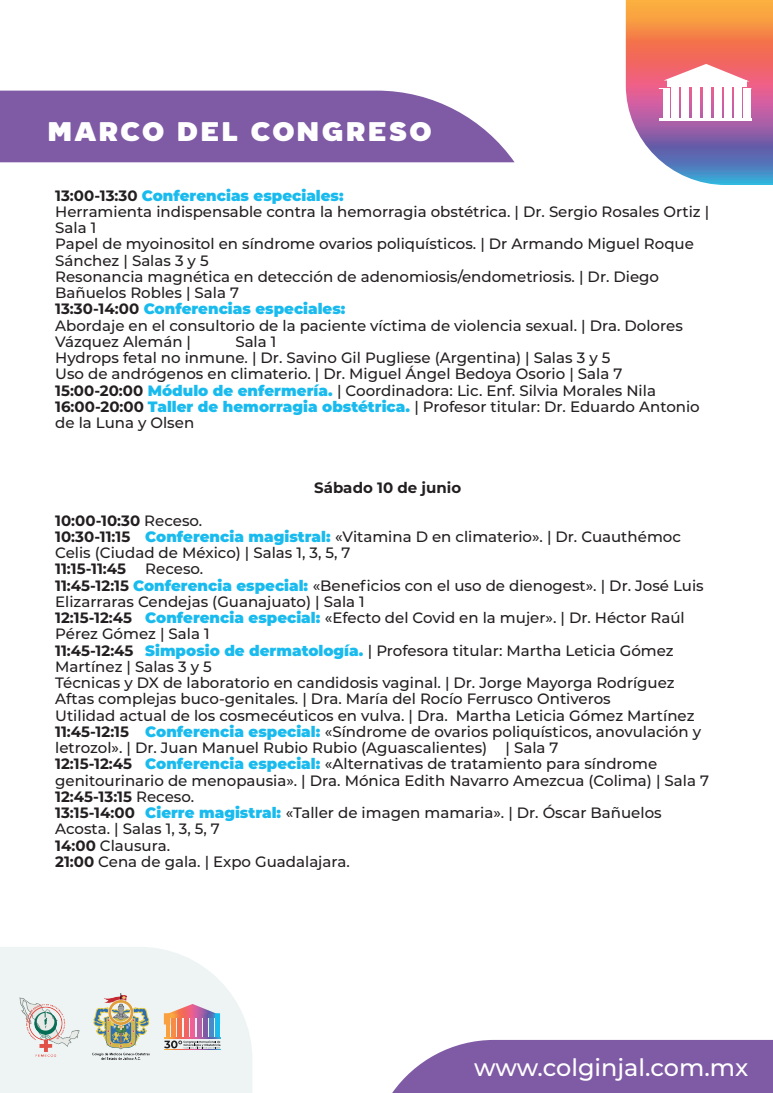
<style>
.page{position:relative;width:773px;height:1093px;background:#fff}
.page>*{position:absolute;margin:0;border:0;box-sizing:border-box;transform-origin:0 0}
.t1{font:800 26.88px "Monty";letter-spacing:.1em;color:#fff}
.t2{font:500 23.88px "Montserrat";color:#fff}
.t3{font:500 15px/16.2px "Montserrat";color:#231f20}
.t4{font:700 15px "Montserrat";color:#231f20}
.s1{font-weight:700}
.s2{font-weight:900;color:#19bbee}
</style>
<div class="page">
<svg style="left:0;top:947px;width:252px;height:145px;background:#eff4f4"></svg>
<svg style="left:393px;top:1039px;width:379px;height:53px;background:#8b69ad"></svg>
<svg style="left:0;top:91px;width:514px;height:71px;background:#8966ac"></svg>
<svg style="left:625px;top:0;width:147px;height:185px;background:#ca8a8d"></svg>
<div style="left:666px;top:80px;width:80px;height:7px;background:#fff"></div>
<div style="left:692px;top:87px;width:8px;height:32px;background:#fff"></div>
<div style="left:702px;top:87px;width:8px;height:32px;background:#fff"></div>
<div style="left:670px;top:87px;width:8px;height:32px;background:#fff"></div>
<div style="left:681px;top:87px;width:8px;height:32px;background:#fff"></div>
<div style="left:713px;top:87px;width:8px;height:32px;background:#fff"></div>
<div style="left:724px;top:87px;width:7px;height:32px;background:#fff"></div>
<div style="left:733px;top:87px;width:8px;height:32px;background:#fff"></div>
<div style="left:742px;top:88px;width:7px;height:31px;background:#fff"></div>
<div style="left:663px;top:88px;width:6px;height:31px;background:#fff"></div>
<hr style="left:659px;top:118px;width:92px;height:3px;background:#fff">
<svg style="left:167px;top:1003px;width:52px;height:10px"></svg>
<svg style="left:170px;top:1013px;width:45px;height:4px"></svg>
<div style="left:184px;top:1017px;width:5px;height:20px;background:#f16462"></div>
<div style="left:190px;top:1017px;width:5px;height:20px;background:#f05f97"></div>
<div style="left:171px;top:1017px;width:5px;height:20px;background:#f68c46"></div>
<div style="left:177px;top:1017px;width:5px;height:20px;background:#f36f4b"></div>
<div style="left:197px;top:1017px;width:5px;height:20px;background:#b660a6"></div>
<div style="left:203px;top:1017px;width:5px;height:20px;background:#7f5aa5"></div>
<div style="left:209px;top:1017px;width:5px;height:20px;background:#498bc9"></div>
<hr style="left:215px;top:1018px;width:4px;height:19px;background:#19bbee">
<hr style="left:166px;top:1018px;width:4px;height:19px;background:#f9a141">
<div style="left:164px;top:1013px;width:6px;height:11px;background:#f9a141"></div>
<div style="left:215px;top:1013px;width:5px;height:11px;background:#19bbee"></div>
<svg style="left:164px;top:1036px;width:56px;height:2px"></svg>
<svg style="left:164px;top:1049px;width:56px;height:1px"></svg>
<svg style="left:164px;top:1040px;width:57px;height:9px"></svg>
<img style="left:92px;top:993px;width:57px;height:66px">
<img style="left:20px;top:997px;width:59px;height:59px">
<h1 class="t1" style="left:48px;top:112px;width:385px">MARCO DEL CONGRESO</h1>
<p class="t3" style="left:55px;top:186px;width:655px"><span class="s1">13:00-13:30</span> <span class="s2">Conferencias especiales:<br></span>Herramienta indispensable contra la hemorragia obstétrica. | Dr. Sergio Rosales Ortiz | Sala 1<br>Papel de myoinositol en síndrome ovarios poliquísticos. | Dr Armando Miguel Roque Sánchez | Salas 3 y 5<br>Resonancia magnética en detección de adenomiosis/endometriosis. | Dr. Diego Bañuelos Robles | Sala 7<br><span class="s1">13:30-14:00</span> <span class="s2">Conferencias especiales:<br></span>Abordaje en el consultorio de la paciente víctima de violencia sexual. | Dra. Dolores Vázquez Alemán |</p>
<p class="t3" style="left:55px;top:333px;width:646px;text-indent:180px">Sala 1<br>Hydrops fetal no inmune. | Dr. Savino Gil Pugliese (Argentina) | Salas 3 y 5<br>Uso de andrógenos en climaterio. | Dr. Miguel Ángel Bedoya Osorio | Sala 7<br><span class="s1">15:00-20:00</span> <span class="s2">Módulo de enfermería.</span> | Coordinadora: Lic. Enf. Silvia Morales Nila <span class="s1">16:00-20:00</span> <span class="s2">Taller de hemorragia obstétrica.</span> | Profesor titular: Dr. Eduardo Antonio de la Luna y Olsen</p>
<p class="t4" style="left:314px;top:477px;width:148px">Sábado 10 de junio</p>
<p class="t3" style="left:55px;top:511px;width:627px"><span class="s1">10:00-10:30</span> Receso.<br><span class="s1">10:30-11:15</span> <span class="s2">Conferencia magistral:</span> «Vitamina D en climaterio». | Dr. Cuauthémoc<br>Celis (Ciudad de México) | Salas 1, 3, 5, 7</p>
<p class="t4" style="left:55px;top:558px;width:72px">11:15-11:45</p>
<p class="t3" style="left:55px;top:560px;width:655px;text-indent:90px">Receso.<br><span class="s1">11:45-12:15</span> <span class="s2">Conferencia especial:</span> «Beneficios con el uso de dienogest». | Dr. José Luis Elizarraras Cendejas (Guanajuato) | Sala 1<br><span class="s1">12:15-12:45</span> <span class="s2">Conferencia especial:</span> «Efecto del Covid en la mujer». | Dr. Héctor Raúl Pérez Gómez | Sala 1<br><span class="s1">11:45-12:45</span> <span class="s2">Simposio de dermatología.</span> | Profesora titular: Martha Leticia Gómez Martínez | Salas 3 y 5<br>Técnicas y DX de laboratorio en candidosis vaginal. | Dr. Jorge Mayorga Rodríguez Aftas complejas buco-genitales. | Dra. María del Rocío Ferrusco Ontiveros<br>Utilidad actual de los cosmecéuticos en vulva. | Dra. Martha Leticia Gómez Martínez <span class="s1">11:45-12:15</span> <span class="s2">Conferencia especial:</span> «Síndrome de ovarios poliquísticos, anovulación y letrozol». | Dr. Juan Manuel Rubio Rubio (Aguascalientes) | Sala 7<br><span class="s1">12:15-12:45</span> <span class="s2">Conferencia especial:</span> «Alternativas de tratamiento para síndrome genitourinario de menopausia». | Dra. Mónica Edith Navarro Amezcua (Colima) | Sala 7<br><span class="s1">12:45-13:15</span> Receso.<br><span class="s1">13:15-14:00</span> <span class="s2">Cierre magistral:</span> «Taller de imagen mamaria». | Dr. Óscar Bañuelos Acosta. | Salas 1, 3, 5, 7<br><span class="s1">14:00</span> Clausura.<br><span class="s1">21:00</span> Cena de gala. | Expo Guadalajara.</p>
<h2 class="t2" style="left:474px;top:1050px;width:275px">www.colginjal.com.mx</h2>
</div>
